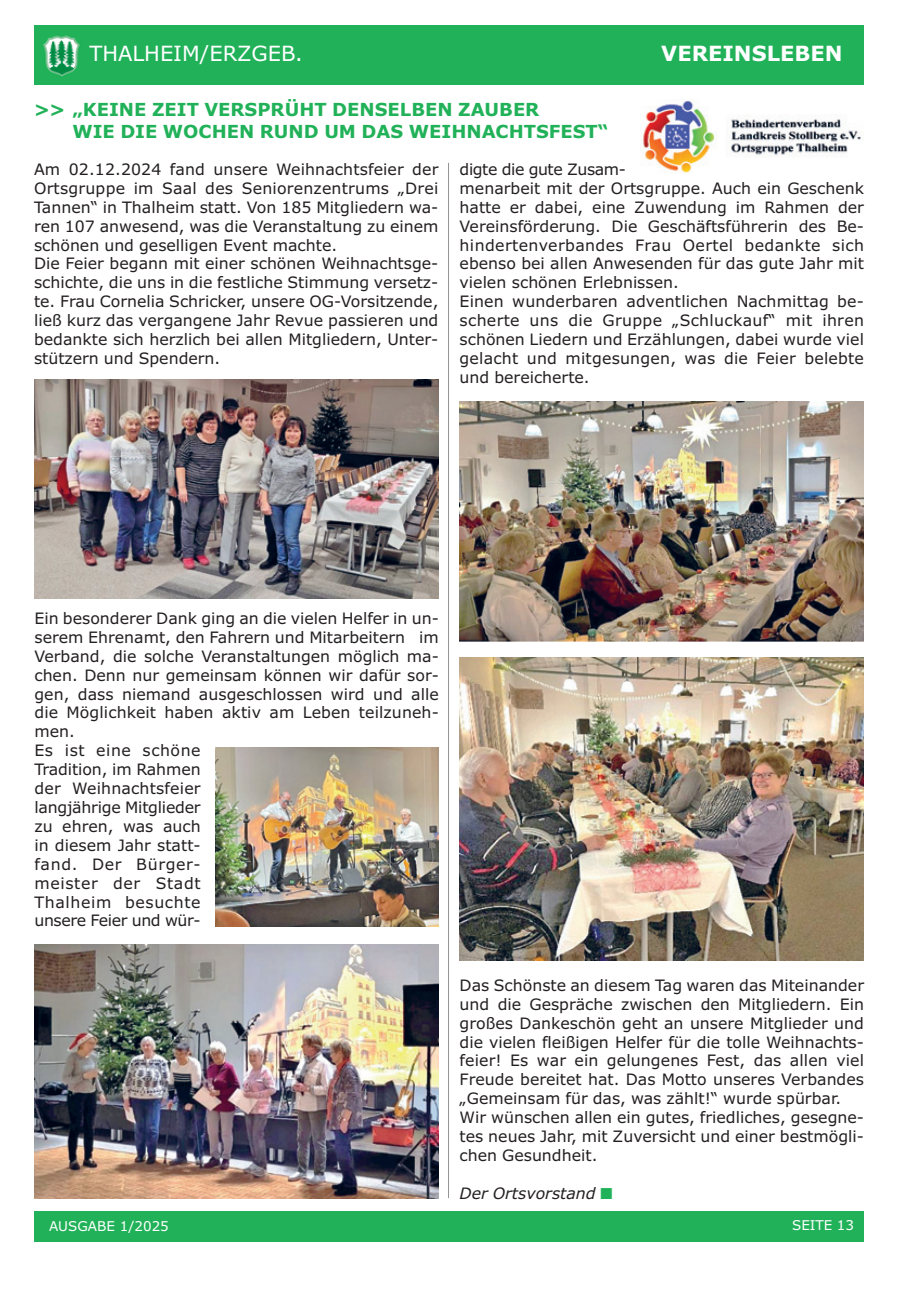
<style>
.page{position:relative;width:915px;height:1293px;background:#fff}
.page>*{position:absolute;margin:0;border:0;box-sizing:border-box;transform-origin:0 0}
.t1{font:21px "Verdana";color:#fff}
.t2{font:700 21px "Verdana";color:#fff}
.t3{font:700 18px/21.6px "Verdana";color:#21b259}
.t4{font:15.75px/18.9px "Verdana";color:#231f20}
.t5{font:italic 15.75px "Verdana";color:#231f20}
.t6{font:13.5px "Verdana";color:#fff}
.s1{color:#21b259}
</style>
<div class="page">
<div style="left:34px;top:1211px;width:829px;height:31px;background:#21b259"></div>
<div style="left:34px;top:26px;width:829px;height:59px;background:#21b259"></div>
<img style="left:43px;top:35px;width:37px;height:42px">
<img style="left:459px;top:401px;width:404px;height:241px">
<img style="left:459px;top:658px;width:404px;height:303px">
<img style="left:34px;top:380px;width:404px;height:218px">
<img style="left:34px;top:944px;width:404px;height:254px">
<img style="left:640px;top:99px;width:223px;height:74px">
<img style="left:215px;top:747px;width:223px;height:179px">
<hr style="left:448px;top:163px;width:1px;height:1035px;background:#939598">
<h1 class="t1" style="left:89px;top:45px;width:215px">THALHEIM/ERZGEB.</h1>
<h1 class="t2" style="left:661px;top:45px;width:183px">VEREINSLEBEN</h1>
<p class="t3" style="left:72px;top:100px;width:537px;text-indent:-38px">&gt;&gt; „KEINE ZEIT VERSPRÜHT DENSELBEN ZAUBER<br>WIE DIE WOCHEN RUND UM DAS WEIHNACHTSFEST“</p>
<p class="t4" style="left:34px;top:161px;width:406px">Am 02.12.2024 fand unsere Weihnachtsfeier der Ortsgruppe im Saal des Seniorenzentrums „Drei Tannen“ in Thalheim statt. Von 185 Mitgliedern wa&shy;ren 107 anwesend, was die Veranstaltung zu einem schönen und geselligen Event machte.<br>Die Feier begann mit einer schönen Weihnachtsge&shy;schichte, die uns in die festliche Stimmung versetz&shy;te. Frau Cornelia Schricker, unsere OG-Vorsitzende, ließ kurz das vergangene Jahr Revue passieren und bedankte sich herzlich bei allen Mitgliedern, Unter&shy;stützern und Spendern.</p>
<p class="t4" style="left:459px;top:161px;width:406px">digte die gute Zusam-<br>menarbeit mit der Ortsgruppe. Auch ein Geschenk hatte er dabei, eine Zuwendung im Rahmen der Vereinsförderung. Die Geschäftsführerin des Be&shy;hindertenverbandes Frau Oertel bedankte sich ebenso bei allen Anwesenden für das gute Jahr mit vielen schönen Erlebnissen.<br>Einen wunderbaren adventlichen Nachmittag be&shy;scherte uns die Gruppe „Schluckauf“ mit ihren schönen Liedern und Erzählungen, dabei wurde viel gelacht und mitgesungen, was die Feier belebte und bereicherte.</p>
<p class="t4" style="left:34px;top:610px;width:406px">Ein besonderer Dank ging an die vielen Helfer in un&shy;serem Ehrenamt, den Fahrern und Mitarbeitern im<br>Verband, die solche Veranstaltungen möglich ma&shy;chen. Denn nur gemeinsam können wir dafür sor&shy;gen, dass niemand ausgeschlossen wird und alle die Möglichkeit haben aktiv am Leben teilzuneh&shy;men.<br>Es ist eine schöne<br>Tradition, im Rahmen<br>der Weihnachtsfeier<br>langjährige Mitglieder<br>zu ehren, was auch<br>in diesem Jahr statt-<br>fand. Der Bürger-<br>meister der Stadt<br>Thalheim besuchte<br>unsere Feier und wür-</p>
<p class="t4" style="left:459px;top:977px;width:406px">Das Schönste an diesem Tag waren das Miteinander und die Gespräche zwischen den Mitgliedern. Ein großes Dankeschön geht an unsere Mitglieder und die vielen fleißigen Helfer für die tolle Weihnachts&shy;feier! Es war ein gelungenes Fest, das allen viel Freude bereitet hat. Das Motto unseres Verbandes „Gemeinsam für das, was zählt!“ wurde spürbar.<br>Wir wünschen allen ein gutes, friedliches, gesegne&shy;tes neues Jahr, mit Zuversicht und einer bestmögli&shy;chen Gesundheit.</p>
<p class="t5" style="left:459px;top:1186px;width:154px">Der Ortsvorstand <span class="s1">■</span></p>
<p class="t6" style="left:49px;top:1220px;width:121px">AUSGABE 1/2025</p>
<p class="t6" style="left:791px;top:1220px;width:63px">SEITE 13</p>
</div>
